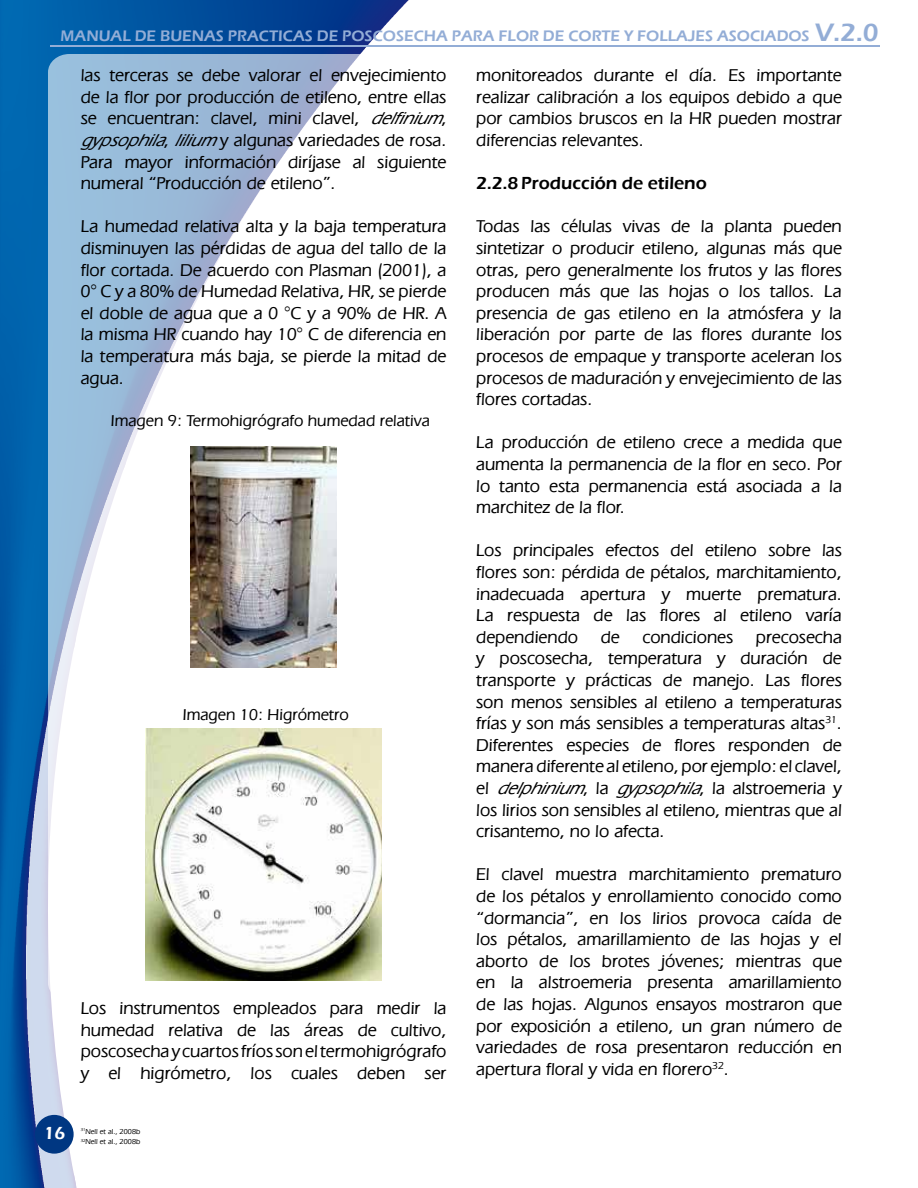
<style>
.page{position:relative;width:918px;height:1188px;background:#fff}
.page>*{position:absolute;margin:0;border:0;box-sizing:border-box;transform-origin:0 0}
.t1{font:500 18px/21.6px "Eras IT Cby BT";color:#000;text-align:justify}
.t2{font:600 18px "Eras ITC";color:#000}
.t3{font:600 18px "Eras ITC";color:#fff}
.t4{font:500 16.5px "Eras IT Cby BT";color:#000}
.t5{font:600 15.75px "Eras ITC";color:#93add6}
.t6{font:500 7.5px/10.5px "Eras IT Cby BT";color:#000}
.s1{font-size:25.95px}
.s2{font-style:italic}
</style>
<div class="page">
<img style="left:0;top:0;width:422px;height:1188px">
<svg style="left:48px;top:54px;width:374px;height:947px"></svg>
<div style="left:35px;top:1115px;width:39px;height:39px;background:#003782;border-radius:50%"></div>
<hr style="left:51px;top:45px;width:829px;height:1px;background:#93add6">
<img style="left:191px;top:446px;width:146px;height:222px">
<img style="left:145px;top:728px;width:237px;height:253px">
<p class="t5" style="left:61px;top:29px;width:820px">MANUAL DE BUENAS PRACTICAS DE POSCOSECHA PARA FLOR DE CORTE Y FOLLAJES ASOCIADOS <span class="s1">V.2.0</span></p>
<p class="t1" style="left:81px;top:66px;width:370px;text-align:left">las terceras se debe valorar el envejecimiento de la flor por producción de etileno, entre ellas se encuentran: clavel, mini clavel, <span class="s2">delfinium</span>, <span class="s2">gypsophila</span>, <span class="s2">lilium</span>y algunas variedades de rosa.<br>Para mayor información diríjase al siguiente numeral “Producción de etileno”.</p>
<p class="t1" style="left:81px;top:217px;width:367px">La humedad relativa alta y la baja temperatura disminuyen las pérdidas de agua del tallo de la flor cortada. De acuerdo con Plasman (2001), a 0° C y a 80% de Humedad Relativa, HR, se pierde el doble de agua que a 0 °C y a 90% de HR. A la misma HR cuando hay 10° C de diferencia en la temperatura más baja, se pierde la mitad de agua.</p>
<p class="t4" style="left:111px;top:413px;width:321px">Imagen 9: Termohigrógrafo humedad relativa</p>
<p class="t1" style="left:476px;top:66px;width:367px">monitoreados durante el día. Es importante realizar calibración a los equipos debido a que por cambios bruscos en la HR pueden mostrar diferencias relevantes.</p>
<p class="t2" style="left:476px;top:176px;width:232px">2.2.8 Producción de etileno</p>
<p class="t1" style="left:476px;top:217px;width:367px">Todas las células vivas de la planta pueden sintetizar o producir etileno, algunas más que otras, pero generalmente los frutos y las flores producen más que las hojas o los tallos. La presencia de gas etileno en la atmósfera y la liberación por parte de las flores durante los procesos de empaque y transporte aceleran los procesos de maduración y envejecimiento de las flores cortadas.</p>
<p class="t1" style="left:476px;top:433px;width:367px">La producción de etileno crece a medida que aumenta la permanencia de la flor en seco. Por lo tanto esta permanencia está asociada a la marchitez de la flor.</p>
<p class="t1" style="left:476px;top:541px;width:367px">Los principales efectos del etileno sobre las flores son: pérdida de pétalos, marchitamiento, inadecuada apertura y muerte prematura.<br>La respuesta de las flores al etileno varía dependiendo</p>
<p class="t1" style="left:476px;top:627px;width:367px;text-indent:280px">precosecha y poscosecha, temperatura y duración de transporte y prácticas de manejo. Las flores son menos sensibles al etileno a temperaturas frías y son más sensibles a temperaturas altas<sup>31</sup>.<br>Diferentes especies de flores responden de manera diferente al etileno, por ejemplo: el clavel, e l <span class="s2">delphinium</span>, l a <span class="s2">gypsophila</span>, l a a l s t r o e m e r i a y los lirios son sensibles al etileno, mientras que al crisantemo, no lo afecta.</p>
<p class="t1" style="left:476px;top:865px;width:367px">El clavel muestra marchitamiento prematuro de los pétalos y enrollamiento conocido como “dormancia”, en los lirios provoca caída de los pétalos, amarillamiento de las hojas y el aborto de los brotes jóvenes; mientras que en la alstroemeria presenta amarillamiento de las hojas. Algunos ensayos mostraron que por exposición a etileno, un gran número de variedades de rosa presentaron reducción en apertura floral y vida en florero<sup>32</sup>.</p>
<p class="t1" style="left:601px;top:627px;width:21px">de</p>
<p class="t1" style="left:642px;top:627px;width:92px">condiciones</p>
<p class="t4" style="left:183px;top:707px;width:168px">Imagen 10: Higrómetro</p>
<p class="t1" style="left:81px;top:999px;width:367px">Los instrumentos empleados para medir la humedad relativa de las áreas de cultivo, poscosecha y cuartos fríos son el termohigrógrafo y el higrómetro, los cuales deben ser</p>
<p class="t3" style="left:43px;top:1126px;width:23px">16</p>
<p class="t6" style="left:81px;top:1127px;width:61px"><sup>31</sup>Nell et al., 2008b<br><sup>32</sup>Nell et al., 2008b</p>
</div>
